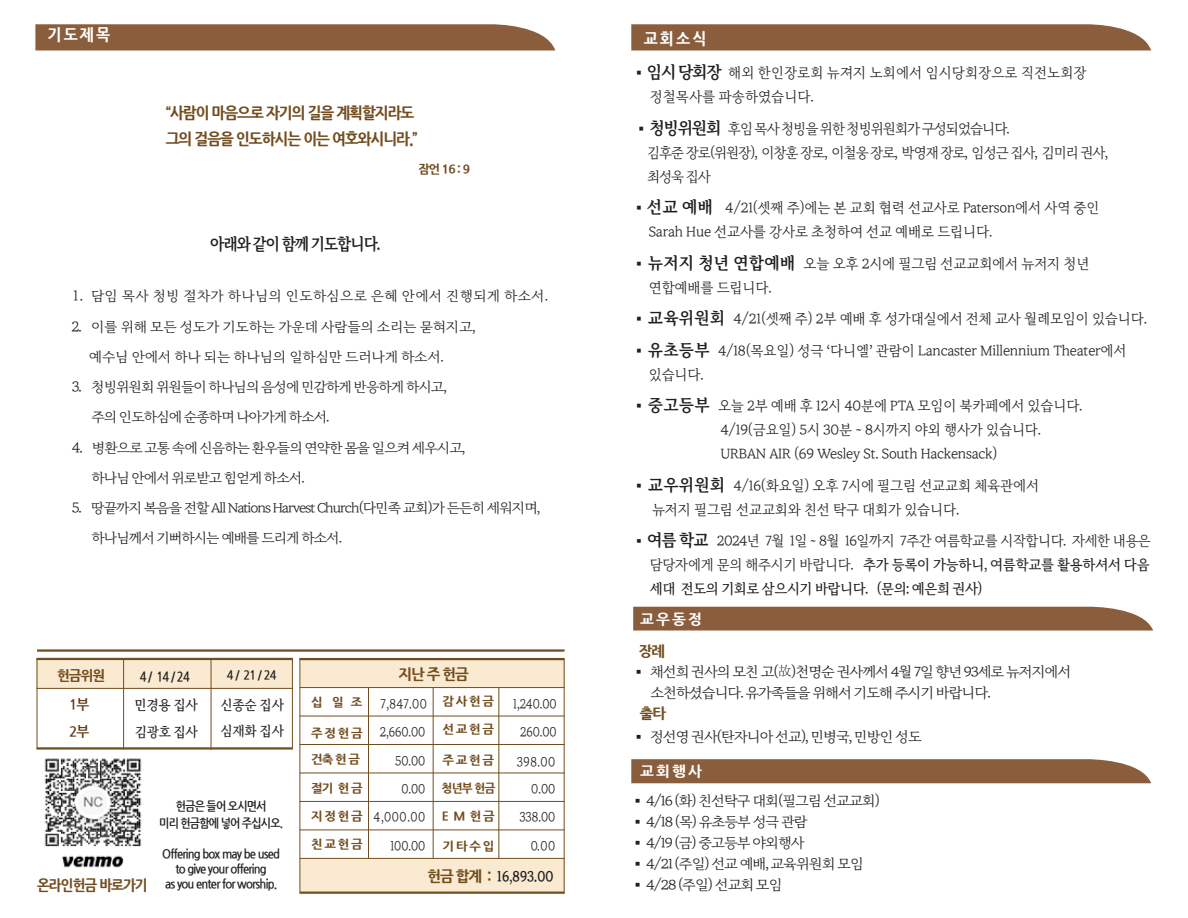
<style>
.page{position:relative;width:1188px;height:918px;background:#fff}
.page>*{position:absolute;margin:0;border:0;box-sizing:border-box;transform-origin:0 0}
.t1{font:700 16.5px "Maru Buri";letter-spacing:-.07em;color:#231f20;scale:.89 1}
.t2{font:800 16.5px "Nanum Gothic";color:#fff;scale:.91 1}
.t3{font:800 16.05px/25.8px "Nanum Gothic";letter-spacing:-.07em;color:#724d1f;scale:.92 1}
.t4{font:700 15px "Maru Buri";letter-spacing:.015em;color:#231f20;scale:.82 1}
.t5{font:800 15px "Nanum Gothic";color:#724d1f}
.t6{font:800 14.85px "Nanum Gothic";color:#724e20}
.t7{font:800 14.7px "Nanum Gothic";color:#fff}
.t8{font:14.1px/24px "Maru Buri";letter-spacing:-.015em;color:#231f20;scale:.96 1}
.t9{font:14.1px/24px "Maru Buri";letter-spacing:-.015em;color:#231f20;text-align:justify;scale:.95 1}
.t10{font:14.1px/24px "Maru Buri";letter-spacing:-.075em;color:#231f20;scale:.96 1}
.t11{font:13.95px/20.5px "Maru Buriot";letter-spacing:-.07em;color:#231f20}
.t12{font:800 13.95px "Nanum Gothic";color:#724d1f}
.t13{font:700 13.95px/26.4px "Nanum Gothic";color:#603913}
.t14{font:13.8px "Maru Buri";letter-spacing:-.07em;color:#231f20}
.t15{font:13.5px "Maru Buri";letter-spacing:-.07em;color:#231f20}
.t16{font:13.5px "Maru Buri";letter-spacing:-.02em;color:#231f20}
.t17{font:13.5px/29px "Maru Buri";color:#231f20;text-align:right;scale:.82 1}
.t18{font:13.5px/29px "Maru Buri";letter-spacing:-.07em;color:#231f20;text-align:justify;scale:.82 1}
.t19{font:13.5px "Maru Buri";letter-spacing:.015em;color:#231f20}
.t20{font:600 13.5px/26.4px "Maru Buri";letter-spacing:-.03em;color:#231f20;scale:.95 1}
.t21{font:700 13.5px "Nanum Gothic";color:#231f20;scale:.84 1}
.t22{font:700 12.75px "Nanum Gothic";letter-spacing:-.07em;color:#231f20;scale:.89 1}
.t23{font:700 12.45px "Nanum Gothic";color:#231f20;scale:.9 1}
.t24{font:700 12.3px/17.1px "Nanum Gothic";letter-spacing:-.07em;color:#231f20;text-align:center;scale:.89 1}
.t25{font:800 12.15px "Nanum Gothic";color:#724d1f}
.t26{font:800 12px "Nanum Gothic";letter-spacing:-.07em;color:#724d1f}
.s1{font-size:14.4px}
.s2{font-weight:800;font-size:15px;color:#724d1f}
.s3{font-family:"Nanum Gothic";font-weight:800;color:#724d1f}
.s4{font-weight:700;font-size:16.5px}
.s5{font-size:13.35px}
.s6{font-weight:600}
.s7{font-family:"Adobe Myungjo Std";font-weight:500}
</style>
<div class="page">
<div style="left:300px;top:859px;width:265px;height:34px;background:#f9ead1"></div>
<div style="left:300px;top:660px;width:264px;height:28px;background:#f9ead1"></div>
<hr style="left:300px;top:658px;width:264px;height:2px;background:#724d1f">
<hr style="left:300px;top:687px;width:264px;height:1px;background:#724d1f">
<hr style="left:300px;top:716px;width:264px;height:1px;background:#724d1f">
<hr style="left:300px;top:744px;width:264px;height:1px;background:#724d1f">
<hr style="left:300px;top:773px;width:264px;height:1px;background:#724d1f">
<hr style="left:300px;top:801px;width:264px;height:1px;background:#724d1f">
<hr style="left:300px;top:830px;width:264px;height:1px;background:#724d1f">
<hr style="left:300px;top:858px;width:264px;height:1px;background:#724d1f">
<hr style="left:368px;top:688px;width:1px;height:170px;background:#724d1f">
<hr style="left:433px;top:688px;width:1px;height:170px;background:#724d1f">
<hr style="left:498px;top:688px;width:1px;height:171px;background:#724d1f">
<hr style="left:564px;top:658px;width:1px;height:236px;background:#724d1f">
<hr style="left:300px;top:892px;width:264px;height:2px;background:#724d1f">
<div style="left:37px;top:659px;width:255px;height:30px;background:#f9ead1"></div>
<hr style="left:36px;top:658px;width:256px;height:2px;background:#724d1f">
<hr style="left:36px;top:688px;width:256px;height:1px;background:#724d1f">
<hr style="left:37px;top:747px;width:255px;height:3px;background:#724d1f">
<hr style="left:292px;top:658px;width:1px;height:92px;background:#724d1f">
<hr style="left:37px;top:659px;width:1px;height:90px;background:#724d1f">
<hr style="left:123px;top:658px;width:1px;height:92px;background:#724d1f">
<hr style="left:211px;top:658px;width:1px;height:92px;background:#724d1f">
<div style="left:631px;top:24px;width:520px;height:26px;background:#8a5e3c"></div>
<svg style="left:631px;top:759px;width:520px;height:24px;background:#8e6443"></svg>
<hr style="left:300px;top:658px;width:1px;height:236px;background:#724d1f">
<hr style="left:37px;top:649px;width:528px;height:3px;background:#724d1f">
<div style="left:35px;top:24px;width:520px;height:26px;background:#8a5e3c"></div>
<img style="left:44px;top:758px;width:98px;height:110px">
<svg style="left:633px;top:607px;width:520px;height:24px;background:#8f6545"></svg>
<p class="t2" style="left:48px;top:26px;width:70px">기 도 제 목</p>
<p class="t3" style="left:166px;top:100px;width:275px">“사람이 마음으로 자기의 길을 계획할지라도 그의 걸음을 인도하시는 이는 여호와시니라.”</p>
<p class="t1" style="left:210px;top:233px;width:193px">아래와 같이 함께 기도합니다.</p>
<p class="t25" style="left:418px;top:163px;width:53px">잠언 16 : 9</p>
<p class="t19" style="left:74px;top:287px;width:476px"><span class="s1">1 .</span> 담임 목사 청빙 절차가 하나님의 인도하심으로 은혜 안에서 진행되게 하소서.</p>
<p class="t16" style="left:72px;top:318px;width:405px"><span class="s1">2.</span> 이를 위해 모든 성도가 기도하는 가운데 사람들의 소리는 묻혀지고,</p>
<p class="t16" style="left:89px;top:348px;width:356px">예수님 안에서 하나 되는 하나님의 일하심만 드러나게 하소서.</p>
<p class="t15" style="left:72px;top:378px;width:377px"><span class="s1">3.</span> 청빙위원회 위원들이 하나님의 음성에 민감하게 반응하게 하시고,</p>
<p class="t15" style="left:91px;top:408px;width:240px">주의 인도하심에 순종하며 나아가게 하소서.</p>
<p class="t15" style="left:72px;top:439px;width:395px"><span class="s1">4.</span> 병환으로 고통 속에 신음하는 환우들의 연약한 몸을 일으켜 세우시고,</p>
<p class="t15" style="left:91px;top:469px;width:215px">하나님 안에서 위로받고 힘얻게 하소서.</p>
<p class="t15" style="left:72px;top:499px;width:470px"><span class="s1">5.</span> 땅끝까지 복음을 전할 All Nations Harvest Church(다민족 교회)가 든든히 세워지며,</p>
<p class="t15" style="left:91px;top:529px;width:252px">하나님께서 기뻐하시는 예배를 드리게 하소서.</p>
<p class="t12" style="left:57px;top:668px;width:50px">헌금위원</p>
<p class="t13" style="left:69px;top:692px;width:22px">1부<br>2부</p>
<p class="t21" style="left:140px;top:670px;width:61px">4 / 14 / 24</p>
<p class="t23" style="left:227px;top:669px;width:56px">4 / 21 / 24</p>
<p class="t20" style="left:135px;top:692px;width:68px">민경용 집사 김광호 집사</p>
<p class="t20" style="left:221px;top:692px;width:68px">신종순 집사</p>
<p class="t20" style="left:221px;top:718px;width:68px">심재화 집사</p>
<p class="t24" style="left:159px;top:798px;width:141px">헌금은 들어 오시면서<br>미리 헌금함에 넣어 주십시오.</p>
<p class="t22" style="left:162px;top:847px;width:134px">Offering box may be used</p>
<p class="t22" style="left:176px;top:863px;width:104px">to give your offering</p>
<p class="t22" style="left:37px;top:878px;width:271px"><span class="s2">온라인헌금 바로가기</span> as you enter for worship.</p>
<p class="t5" style="left:398px;top:666px;width:72px">지난 주 헌금</p>
<p class="t26" style="left:311px;top:696px;width:53px">십 일 조</p>
<p class="t26" style="left:442px;top:694px;width:53px">감 사 헌 금</p>
<p class="t17" style="left:380px;top:689px;width:59px">7,847.00<br>2,660.00<br>50.00</p>
<p class="t17" style="left:374px;top:774px;width:65px;line-height:28.5px">0.00<br>4,000.00<br>100.00</p>
<p class="t26" style="left:442px;top:723px;width:53px">선 교 헌 금</p>
<p class="t26" style="left:311px;top:726px;width:53px">주 정 헌 금</p>
<p class="t26" style="left:311px;top:753px;width:51px">건축 헌 금</p>
<p class="t26" style="left:311px;top:781px;width:53px">절기 헌 금</p>
<p class="t26" style="left:311px;top:810px;width:53px">지 정 헌 금</p>
<p class="t26" style="left:311px;top:838px;width:53px">친 교 헌 금</p>
<p class="t26" style="left:442px;top:754px;width:53px">주 교 헌 금</p>
<p class="t26" style="left:442px;top:781px;width:55px">청년부 헌금</p>
<p class="t26" style="left:442px;top:810px;width:54px">E M 헌 금</p>
<p class="t26" style="left:443px;top:840px;width:53px">기 타 수 입</p>
<p class="t18" style="left:513px;top:689px;width:55px">1,240.00<br>260.00<br>398.00</p>
<p class="t18" style="left:519px;top:774px;width:45px;line-height:28.5px;text-align:right">0.00<br>338.00<br>0.00</p>
<p class="t4" style="left:427px;top:866px;width:155px"><span class="s3">헌금 합계 :</span> 16,893.00</p>
<p class="t2" style="left:644px;top:29px;width:70px">교 회 소 식</p>
<p class="t8" style="left:650px;top:61px;width:457px;text-indent:-17px">▪ <span class="s4">임시 당회장</span> 해외 한인장로회 뉴져지 노회에서 임시당회장으로 직전노회장 정철목사를 파송하였습니다.</p>
<p class="t10" style="left:647px;top:117px;width:482px;text-indent:-12px">▪ <span class="s4">청빙위원회</span> 후임 목사 청빙을 위한 청빙위원회가 구성되었습니다.<br>김후준 장로(위원장), 이창훈 장로, 이철웅 장로, 박영재 장로, 임성근 집사, 김미리 권사, 최성욱 집사</p>
<p class="t8" style="left:649px;top:196px;width:471px;text-indent:-16px">▪ <span class="s4">선교 예배</span> 4/21(셋째 주)에는 본 교회 협력 선교사로 Paterson에서 사역 중인<br>Sarah Hue 선교사를 강사로 초청하여 선교 예배로 드립니다.</p>
<p class="t8" style="left:649px;top:252px;width:461px;text-indent:-16px">▪ <span class="s4">뉴저지 청년 연합예배</span> 오늘 오후 2시에 필그림 선교교회에서 뉴저지 청년 연합예배를 드립니다.</p>
<p class="t8" style="left:632px;top:307px;width:538px">▪ <span class="s4">교육위원회</span> 4/21(셋째 주) 2부 예배 후 성가대실에서 전체 교사 월례모임이 있습니다.</p>
<p class="t8" style="left:649px;top:339px;width:499px;text-indent:-16px">▪ <span class="s4">유초등부</span> 4/18(목요일) 성극 ‘다니엘’ 관람이 Lancaster Millennium Theater에서 있습니다.</p>
<p class="t8" style="left:720px;top:394px;width:379px;text-indent:-88px">▪ <span class="s4">중고등부</span> 오늘 2부 예배 후 12시 40분에 PTA 모임이 북카페에서 있습니다.<br>4/19(금요일) 5시 30분 ~ 8시까지 야외 행사가 있습니다.<br>URBAN AIR (69 Wesley St. South Hackensack)</p>
<p class="t8" style="left:652px;top:474px;width:405px;text-indent:-20px">▪ <span class="s4">교우위원회</span> 4/16(화요일) 오후 7시에 필그림 선교교회 체육관에서 뉴저지 필그림 선교교회와 친선 탁구 대회가 있습니다.</p>
<p class="t9" style="left:650px;top:529px;width:529px;text-indent:-17px"><span class="s5">▪</span><span class="s4">여름 학교</span> 2024년 7월 1일 ~ 8월 16일까지 7주간 여름학교를 시작합니다. 자세한 내용은 담당자에게 문의 해주시기 바랍니다. <span class="s6">추가 등록이 가능하니, 여름학교를 활용하셔서 다음 세대 전도의 기회로 삼으시기 바랍니다. (문의: 예은희 권사)</span></p>
<p class="t7" style="left:640px;top:612px;width:63px">교 우 동 정</p>
<p class="t6" style="left:639px;top:643px;width:28px">장례</p>
<p class="t11" style="left:650px;top:662px;width:422px;text-indent:-18px">▪ 채선희 권사의 모친 고(<span class="s7">故</span>)천명순 권사께서 4월 7일 향년 93세로 뉴저지에서 소천하셨습니다. 유가족들을 위해서 기도해 주시기 바랍니다.</p>
<p class="t6" style="left:640px;top:705px;width:28px">출타</p>
<p class="t11" style="left:632px;top:727px;width:291px">▪ 정선영 권사(탄자니아 선교), 민병국, 민방인 성도</p>
<p class="t7" style="left:640px;top:763px;width:63px">교 회 행 사</p>
<p class="t14" style="left:631px;top:792px;width:251px">▪ 4/16 (화) 친선탁구 대회(필그림 선교교회)</p>
<p class="t14" style="left:631px;top:813px;width:178px">▪ 4/18 (목) 유초등부 성극 관람</p>
<p class="t14" style="left:631px;top:834px;width:176px">▪ 4/19 (금) 중고등부 야외행사</p>
<p class="t14" style="left:631px;top:855px;width:235px">▪ 4/21 (주일) 선교 예배, 교육위원회 모임</p>
<p class="t14" style="left:631px;top:876px;width:153px">▪ 4/28 (주일) 선교회 모임</p>
</div>
